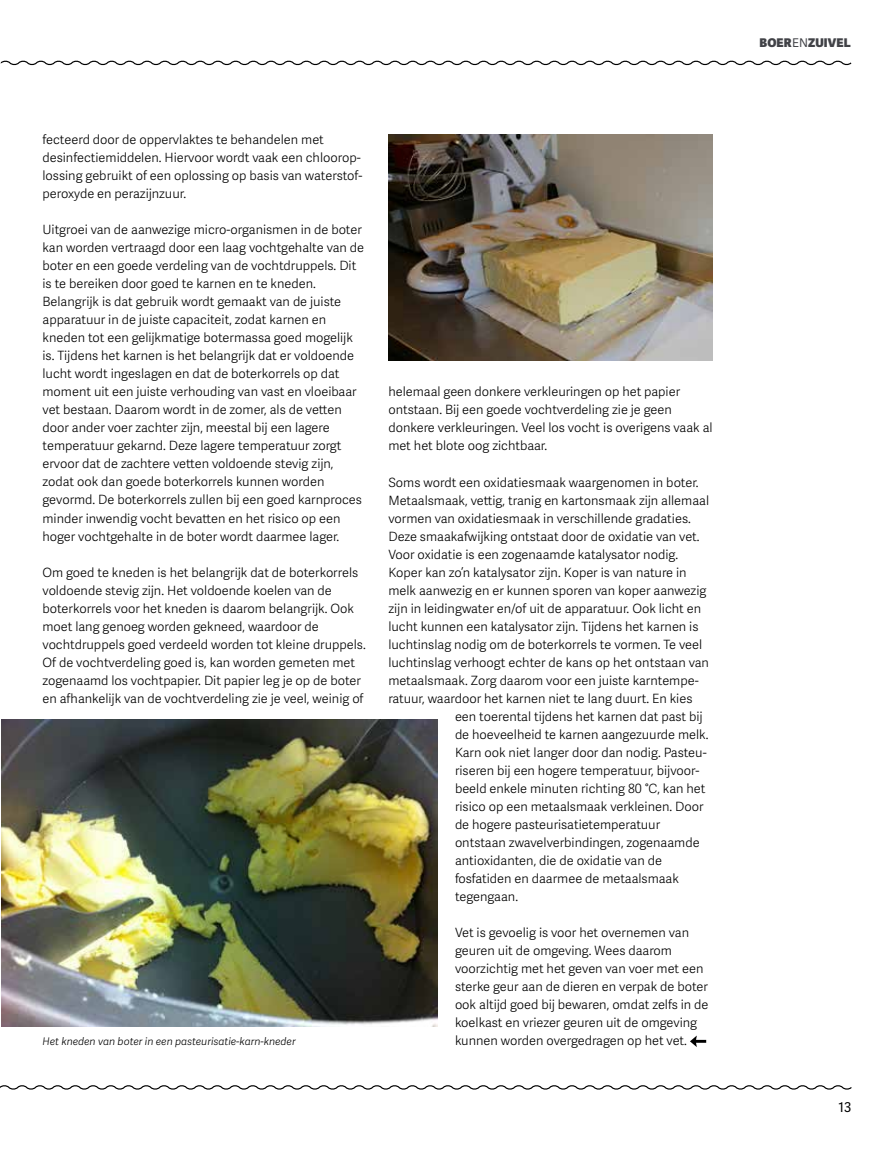
<style>
.page{position:relative;width:893px;height:1149px;background:#fff}
.page>*{position:absolute;margin:0;border:0;box-sizing:border-box;transform-origin:0 0}
.t1{font:13.5px "Adelle Sans";color:#000}
.t2{font:300 12.75px/18px "Adelle Sans";color:#000}
.t3{font:800 12px "Adelle Sans";letter-spacing:.01em;color:#414247}
.t4{font:italic 300 10.5px "Adelle Sans";color:#000}
.s1{font-weight:400}
</style>
<div class="page">
<svg style="left:0;top:1085px;width:852px;height:5px"></svg>
<svg style="left:0;top:60px;width:852px;height:6px"></svg>
<svg style="left:690px;top:1035px;width:16px;height:11px"></svg>
<img style="left:1px;top:719px;width:437px;height:307px">
<img style="left:388px;top:134px;width:325px;height:226px">
<p class="t2" style="left:43px;top:131px;width:321px">fecteerd door de oppervlaktes te behandelen met desinfectiemiddelen. Hiervoor wordt vaak een chloorop&shy;lossing gebruikt of een oplossing op basis van waterstof&shy;peroxyde en perazijnzuur.</p>
<p class="t2" style="left:43px;top:221px;width:323px">Uitgroei van de aanwezige micro-organismen in de boter kan worden vertraagd door een laag vochtgehalte van de boter en een goede verdeling van de vochtdruppels. Dit is te bereiken door goed te karnen en te kneden.<br>Belangrijk is dat gebruik wordt gemaakt van de juiste apparatuur in de juiste capaciteit, zodat karnen en kneden tot een gelijkmatige botermassa goed mogelijk is. Tijdens het karnen is het belangrijk dat er voldoende lucht wordt ingeslagen en dat de boterkorrels op dat moment uit een juiste verhouding van vast en vloeibaar vet bestaan. Daarom wordt in de zomer, als de vetten door ander voer zachter zijn, meestal bij een lagere temperatuur gekarnd. Deze lagere temperatuur zorgt ervoor dat de zachtere vetten voldoende stevig zijn, zodat ook dan goede boterkorrels kunnen worden gevormd. De boterkorrels zullen bij een goed karnproces minder inwendig vocht bevatten en het risico op een hoger vochtgehalte in de boter wordt daarmee lager.</p>
<p class="t2" style="left:43px;top:563px;width:325px">Om goed te kneden is het belangrijk dat de boterkorrels voldoende stevig zijn. Het voldoende koelen van de boterkorrels voor het kneden is daarom belangrijk. Ook moet lang genoeg worden gekneed, waardoor de vochtdruppels goed verdeeld worden tot kleine druppels.<br>Of de vochtverdeling goed is, kan worden gemeten met zogenaamd los vochtpapier. Dit papier leg je op de boter en afhankelijk van de vochtverdeling zie je veel, weinig of</p>
<p class="t2" style="left:388px;top:383px;width:326px">helemaal geen donkere verkleuringen op het papier ontstaan. Bij een goede vochtverdeling zie je geen donkere verkleuringen. Veel los vocht is overigens vaak al met het blote oog zichtbaar.</p>
<p class="t2" style="left:388px;top:473px;width:312px">Soms wordt een oxidatiesmaak waargenomen in boter.</p>
<p class="t2" style="left:388px;top:491px;width:322px">Metaalsmaak, vettig, tranig en kartonsmaak zijn allemaal</p>
<p class="t2" style="left:388px;top:509px;width:304px">vormen van oxidatiesmaak in verschillende gradaties.</p>
<p class="t2" style="left:388px;top:527px;width:313px">Deze smaakafwijking ontstaat door de oxidatie van vet.</p>
<p class="t2" style="left:388px;top:545px;width:291px">Voor oxidatie is een zogenaamde katalysator nodig.</p>
<p class="t2" style="left:388px;top:563px;width:300px">Koper kan zo’n katalysator zijn. Koper is van nature in</p>
<p class="t2" style="left:388px;top:581px;width:320px">melk aanwezig en er kunnen sporen van koper aanwezig</p>
<p class="t2" style="left:388px;top:599px;width:314px">zijn in leidingwater en/of uit de apparatuur. Ook licht en</p>
<p class="t2" style="left:388px;top:617px;width:312px">lucht kunnen een katalysator zijn. Tijdens het karnen is</p>
<p class="t2" style="left:388px;top:635px;width:315px">luchtinslag nodig om de boterkorrels te vormen. Te veel</p>
<p class="t2" style="left:388px;top:653px;width:322px">luchtinslag verhoogt echter de kans op het ontstaan van</p>
<p class="t2" style="left:388px;top:671px;width:312px">metaalsmaak. Zorg daarom voor een juiste karntempe-</p>
<p class="t2" style="left:388px;top:689px;width:306px">ratuur, waardoor het karnen niet te lang duurt. En kies</p>
<p class="t2" style="left:455px;top:707px;width:249px">een toerental tijdens het karnen dat past bij</p>
<p class="t2" style="left:455px;top:725px;width:255px">de hoeveelheid te karnen aangezuurde melk.</p>
<p class="t2" style="left:455px;top:743px;width:253px">Karn ook niet langer door dan nodig. Pasteu-</p>
<p class="t2" style="left:455px;top:761px;width:246px">riseren bij een hogere temperatuur, bijvoor-</p>
<p class="t2" style="left:455px;top:779px;width:252px">beeld enkele minuten richting 80 °C, kan het</p>
<p class="t2" style="left:455px;top:797px;width:250px">risico op een metaalsmaak verkleinen. Door</p>
<p class="t2" style="left:455px;top:815px;width:207px">de hogere pasteurisatietemperatuur</p>
<p class="t2" style="left:455px;top:833px;width:246px">ontstaan zwavelverbindingen, zogenaamde</p>
<p class="t2" style="left:455px;top:851px;width:208px">antioxidanten, die de oxidatie van de</p>
<p class="t2" style="left:455px;top:869px;width:226px">fosfatiden en daarmee de metaalsmaak</p>
<p class="t2" style="left:455px;top:887px;width:65px">tegengaan.</p>
<p class="t2" style="left:455px;top:923px;width:255px">Vet is gevoelig is voor het overnemen van geuren uit de omgeving. Wees daarom voorzichtig met het geven van voer met een sterke geur aan de dieren en verpak de boter ook altijd goed bij bewaren, omdat zelfs in de koelkast en vriezer geuren uit de omgeving</p>
<p class="t4" style="left:43px;top:1034px;width:255px">Het kneden van boter in een pasteurisatie-karn-kneder</p>
<p class="t2" style="left:455px;top:1031px;width:234px">kunnen worden overgedragen op het vet.</p>
<p class="t3" style="left:759px;top:35px;width:93px">BOER<span class="s1">EN</span>ZUIVEL</p>
<p class="t1" style="left:838px;top:1098px;width:14px">13</p>
</div>
